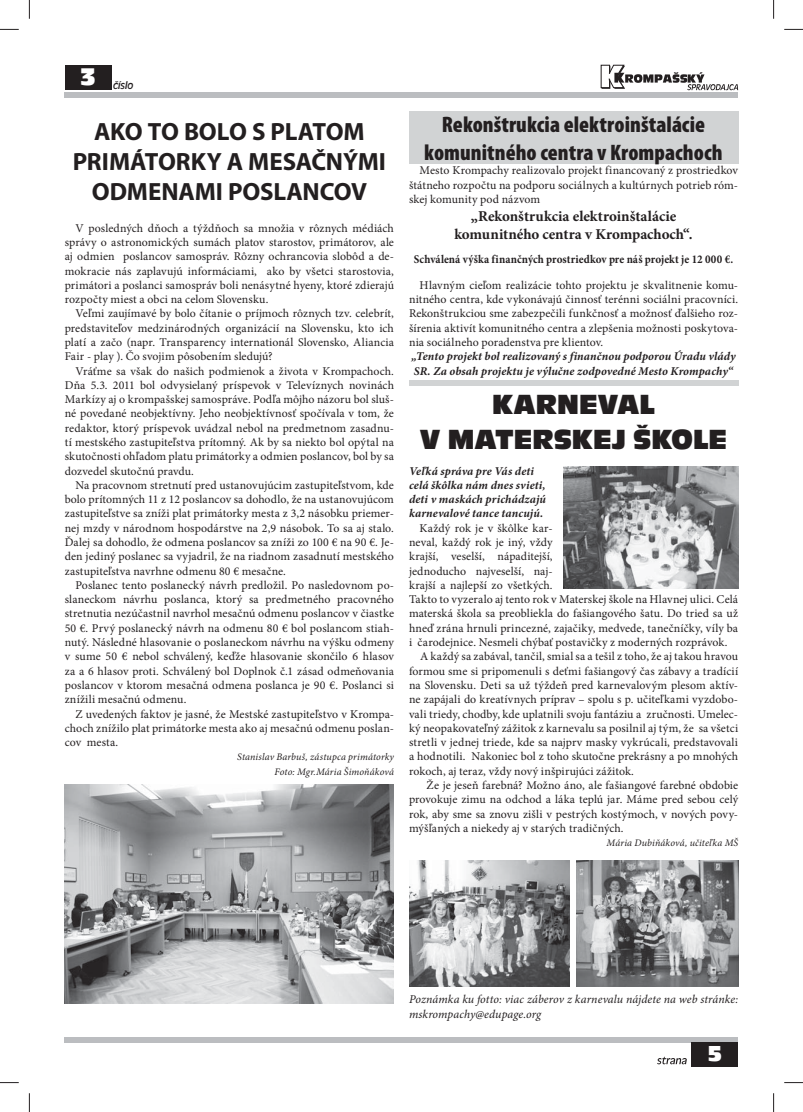
<style>
.page{position:relative;width:803px;height:1112px;background:#fff}
.page>*{position:absolute;margin:0;border:0;box-sizing:border-box;transform-origin:0 0}
.t1{font:28.75px/34.5px "Antique Oli TEE Comp";color:#231f20;text-align:center}
.t2{font:700 25px/30px "Myriad Pro";letter-spacing:-.005em;color:#231f20;text-align:center}
.t3{font:25px "Antique Oli TEE Comp";color:#fff}
.t4{font:900 condensed 22.5px/28.5px "Myriad Pro";color:#231f20;text-align:center}
.t5{font:22.5px "Antique Oli TEE Comp";color:#fff}
.t6{font:700 15px/18px "Minion Pro";color:#231f20;text-align:center}
.t7{font:11.88px/14.2px "Minion Pro";letter-spacing:.005em;color:#231f20;text-align:justify}
.t8{font:italic 700 11.88px/14.2px "Minion Pro";letter-spacing:.01em;color:#231f20}
.t9{font:italic 11.88px/14.2px "Minion Pro";letter-spacing:.005em;color:#231f20}
.t10{font:700 11.88px "Minion Pro";letter-spacing:.005em;color:#231f20;scale:.93 1}
.t11{font:italic 11.25px "Antique Oli TEE";color:#231f20}
.t12{font:italic 10px/14.2px "Minion Pro";letter-spacing:.015em;color:#231f20;text-align:right}
</style>
<div class="page">
<div style="left:409px;top:112px;width:329px;height:52px;background:#d1d3d4"></div>
<div style="left:409px;top:380px;width:329px;height:5px;background:#d1d3d4"></div>
<div style="left:65px;top:1036px;width:673px;height:6px;background:#bbbdc0"></div>
<div style="left:692px;top:1042px;width:46px;height:24px;background:#231f20"></div>
<svg style="left:657px;top:1056px;width:30px;height:7px"></svg>
<div style="left:65px;top:92px;width:673px;height:6px;background:#bbbdc0"></div>
<div style="left:65px;top:65px;width:46px;height:24px;background:#231f20"></div>
<svg style="left:600px;top:64px;width:138px;height:26px"></svg>
<img style="left:65px;top:784px;width:329px;height:219px">
<img style="left:563px;top:466px;width:175px;height:122px">
<img style="left:409px;top:860px;width:161px;height:126px">
<img style="left:577px;top:860px;width:161px;height:126px">
<svg style="left:0;top:29px;width:19px;height:1px"></svg>
<svg style="left:784px;top:29px;width:19px;height:1px"></svg>
<svg style="left:0;top:1082px;width:19px;height:1px"></svg>
<svg style="left:784px;top:1082px;width:19px;height:1px"></svg>
<svg style="left:29px;top:0;width:1px;height:19px"></svg>
<svg style="left:29px;top:1093px;width:1px;height:18px"></svg>
<svg style="left:773px;top:0;width:1px;height:19px"></svg>
<svg style="left:773px;top:1093px;width:1px;height:18px"></svg>
<h2 class="t3" style="left:80px;top:68px;width:18px">3</h2>
<p class="t11" style="left:113px;top:80px;width:22px">číslo</p>
<h2 class="t2" style="left:73px;top:118px;width:315px">AKO TO BOLO S PLATOM<br>PRIMÁTORKY A MESAČNÝMI<br>ODMENAMI POSLANCOV</h2>
<p class="t7" style="left:65px;top:222px;width:331px;text-indent:11px">V posledných dňoch a týždňoch sa množia v rôznych médiách správy o astronomických sumách platov starostov, primátorov, ale aj odmien poslancov samospráv. Rôzny ochrancovia slobôd a de&shy;mokracie nás zaplavujú informáciami, ako by všetci starostovia, primátori a poslanci samospráv boli nenásytné hyeny, ktoré zdierajú rozpočty miest a obci na celom Slovensku.</p>
<p class="t7" style="left:65px;top:307px;width:331px;text-indent:11px">Veľmi zaujímavé by bolo čítanie o príjmoch rôznych tzv. celebrít, predstaviteľov medzinárodných organizácií na Slovensku, kto ich platí a začo (napr. Transparency internationál Slovensko, Aliancia Fair - play ). Čo svojim pôsobením sledujú?</p>
<p class="t7" style="left:65px;top:364px;width:331px;text-indent:11px">Vráťme sa však do našich podmienok a života v Krompachoch.<br>Dňa 5.3. 2011 bol odvysielaný príspevok v Televíznych novinách Markízy aj o krompašskej samospráve. Podľa môjho názoru bol sluš&shy;né povedané neobjektívny. Jeho neobjektívnosť spočívala v tom, že redaktor, ktorý príspevok uvádzal nebol na predmetnom zasadnu&shy;tí mestského zastupiteľstva prítomný. Ak by sa niekto bol opýtal na skutočnosti ohľadom platu primátorky a odmien poslancov, bol by sa dozvedel skutočnú pravdu.</p>
<p class="t7" style="left:65px;top:479px;width:331px;text-indent:11px">Na pracovnom stretnutí pred ustanovujúcim zastupiteľstvom, kde bolo prítomných 11 z 12 poslancov sa dohodlo, že na ustanovujúcom zastupiteľstve sa zníži plat primátorky mesta z 3,2 násobku priemer&shy;nej mzdy v národnom hospodárstve na 2,9 násobok. To sa aj stalo.<br>Ďalej sa dohodlo, že odmena poslancov sa zníži zo 100 € na 90 €. Je&shy;den jediný poslanec sa vyjadril, že na riadnom zasadnutí mestského zastupiteľstva navrhne odmenu 80 € mesačne.</p>
<p class="t7" style="left:65px;top:579px;width:331px;text-indent:11px">Poslanec tento poslanecký návrh predložil. Po nasledovnom po&shy;slaneckom návrhu poslanca, ktorý sa predmetného pracovného stretnutia nezúčastnil navrhol mesačnú odmenu poslancov v čiastke 50 €. Prvý poslanecký návrh na odmenu 80 € bol poslancom stiah&shy;nutý. Následné hlasovanie o poslaneckom návrhu na výšku odmeny v sume 50 € nebol schválený, keďže hlasovanie skončilo 6 hlasov za a 6 hlasov proti. Schválený bol Doplnok č.1 zásad odmeňovania poslancov v ktorom mesačná odmena poslanca je 90 €. Poslanci si znížili mesačnú odmenu.</p>
<p class="t7" style="left:65px;top:707px;width:331px;text-indent:11px">Z uvedených faktov je jasné, že Mestské zastupiteľstvo v Krompa&shy;choch znížilo plat primátorke mesta ako aj mesačnú odmenu poslan&shy;cov mesta.</p>
<p class="t12" style="left:237px;top:750px;width:158px">Stanislav Barbuš, zástupca primátorky<br>Foto: Mgr.Mária Šimoňáková</p>
<h3 class="t4" style="left:424px;top:112px;width:300px">Rekonštrukcia elektroinštalácie komunitného centra v Krompachoch</h3>
<p class="t7" style="left:409px;top:164px;width:331px;text-indent:11px">Mesto Krompachy realizovalo projekt financovaný z prostriedkov štátneho rozpočtu na podporu sociálnych a kultúrnych potrieb róm&shy;skej komunity pod názvom</p>
<p class="t6" style="left:454px;top:208px;width:240px">„Rekonštrukcia elektroinštalácie komunitného centra v Krompachoch“.</p>
<p class="t10" style="left:414px;top:255px;width:345px">Schválená výška finančných prostriedkov pre náš projekt je 12 000 €.</p>
<p class="t7" style="left:409px;top:279px;width:331px;text-indent:11px">Hlavným cieľom realizácie tohto projektu je skvalitnenie komu&shy;nitného centra, kde vykonávajú činnosť terénni sociálni pracovníci.<br>Rekonštrukciou sme zabezpečili funkčnosť a možnosť ďalšieho roz&shy;šírenia aktivít komunitného centra a zlepšenia možnosti poskytova&shy;nia sociálneho poradenstva pre klientov.</p>
<p class="t8" style="left:411px;top:350px;width:326px">„Tento projekt bol realizovaný s finančnou podporou Úradu vlády<br>SR. Za obsah projektu je výlučne zodpovedné Mesto Krompachy“</p>
<h1 class="t1" style="left:420px;top:389px;width:309px">KARNEVAL<br>V MATERSKEJ ŠKOLE</h1>
<p class="t8" style="left:409px;top:464px;width:139px">Veľká správa pre Vás deti celá škôlka nám dnes svieti, deti v maskách prichádzajú karnevalové tance tancujú.</p>
<p class="t7" style="left:420px;top:521px;width:135px">Každý rok je v škôlke kar-</p>
<p class="t7" style="left:409px;top:536px;width:145px">neval, každý rok je iný, vždy</p>
<p class="t7" style="left:409px;top:550px;width:145px">krajší, veselší, nápaditejší,</p>
<p class="t7" style="left:409px;top:564px;width:145px">jednoducho najveselší, naj-</p>
<p class="t7" style="left:409px;top:579px;width:145px">krajší a najlepší zo všetkých.</p>
<p class="t7" style="left:409px;top:593px;width:331px">Takto to vyzeralo aj tento rok v Materskej škole na Hlavnej ulici. Celá</p>
<p class="t7" style="left:409px;top:607px;width:331px">materská škola sa preobliekla do fašiangového šatu. Do tried sa už</p>
<p class="t7" style="left:409px;top:621px;width:331px">hneď zrána hrnuli princezné, zajačiky, medvede, tanečníčky, víly ba</p>
<p class="t7" style="left:409px;top:636px;width:320px">i čarodejnice. Nesmeli chýbať postavičky z moderných rozprávok.</p>
<p class="t7" style="left:420px;top:650px;width:319px">A každý sa zabával, tančil, smial sa a tešil z toho, že aj takou hravou</p>
<p class="t7" style="left:409px;top:664px;width:331px">formou sme si pripomenuli s deťmi fašiangový čas zábavy a tradícií</p>
<p class="t7" style="left:409px;top:679px;width:331px">na Slovensku. Deti sa už týždeň pred karnevalovým plesom aktív-</p>
<p class="t7" style="left:409px;top:693px;width:331px">ne zapájali do kreatívnych príprav – spolu s p. učiteľkami vyzdobo-</p>
<p class="t7" style="left:409px;top:707px;width:331px">vali triedy, chodby, kde uplatnili svoju fantáziu a zručnosti. Umelec-</p>
<p class="t7" style="left:409px;top:721px;width:331px">ký neopakovateľný zážitok z karnevalu sa posilnil aj tým, že sa všetci</p>
<p class="t7" style="left:409px;top:736px;width:331px">stretli v jednej triede, kde sa najprv masky vykrúcali, predstavovali</p>
<p class="t7" style="left:409px;top:750px;width:331px">a hodnotili. Nakoniec bol z toho skutočne prekrásny a po mnohých</p>
<p class="t7" style="left:409px;top:764px;width:226px">rokoch, aj teraz, vždy nový inšpirujúci zážitok.</p>
<p class="t7" style="left:427px;top:778px;width:313px">Že je jeseň farebná? Možno áno, ale fašiangové farebné obdobie</p>
<p class="t7" style="left:409px;top:793px;width:331px">provokuje zimu na odchod a láka teplú jar. Máme pred sebou celý</p>
<p class="t7" style="left:409px;top:807px;width:331px">rok, aby sme sa znovu zišli v pestrých kostýmoch, v nových povy-</p>
<p class="t7" style="left:409px;top:821px;width:216px">mýšľaných a niekedy aj v starých tradičných.</p>
<p class="t12" style="left:606px;top:836px;width:133px">Mária Dubiňáková, učiteľka MŠ</p>
<p class="t9" style="left:409px;top:993px;width:331px">Poznámka ku fotto: viac záberov z karnevalu nájdete na web stránke: mskrompachy@edupage.org</p>
<h3 class="t5" style="left:707px;top:1045px;width:16px">5</h3>
</div>
